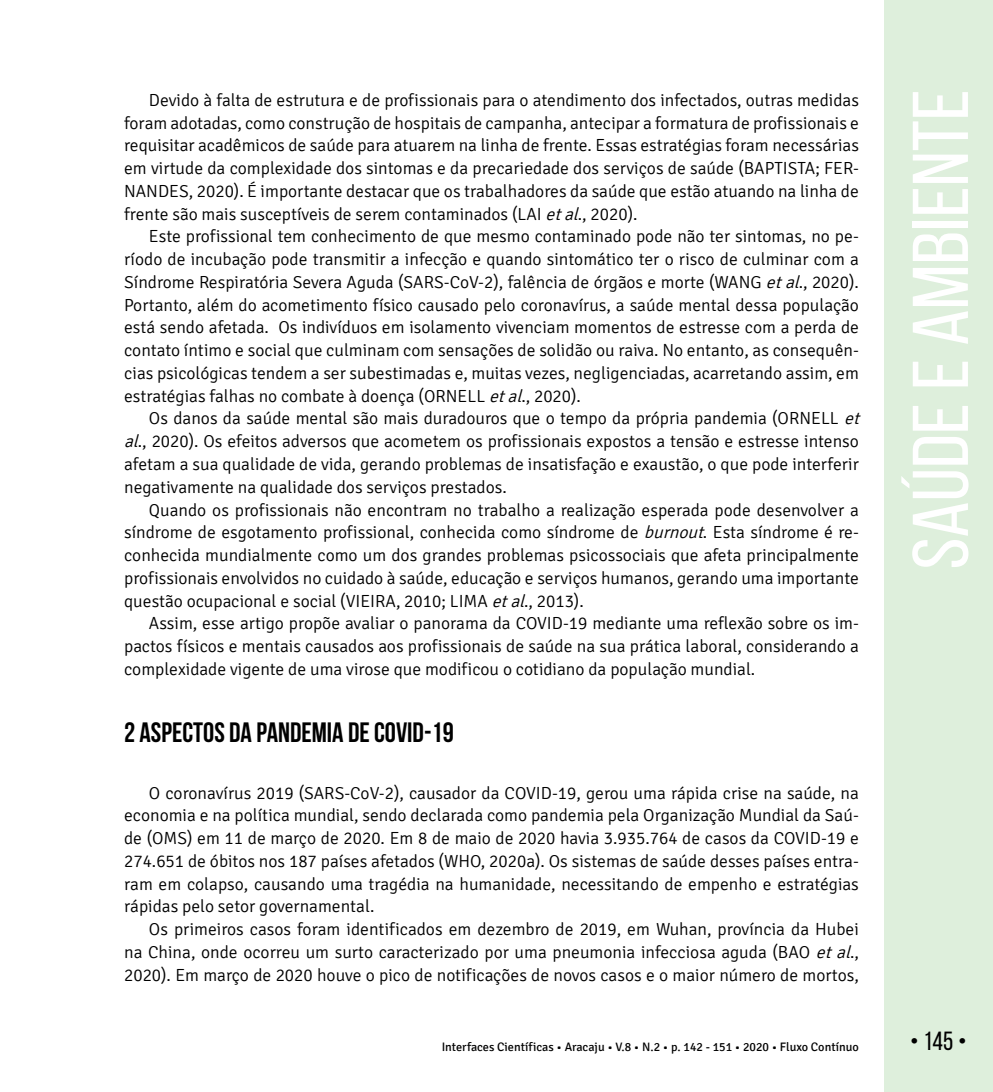
<style>
.page{position:relative;width:993px;height:1092px;background:#fff}
.page>*{position:absolute;margin:0;border:0;box-sizing:border-box;transform-origin:0 0}
.t1{font:78.75px "Bebas Neue";color:#fff;scale:1.09 1}
.t2{font:700 28px "Bebas Neue";color:#000}
.t3{font:26.25px "Bebas Neue";color:#000}
.t4{font:300 17.5px/22.8px "Signika";color:#000;text-align:justify}
.t5{font:12.25px "Signika";color:#000}
.s1{font-style:italic}
</style>
<div class="page">
<div style="left:883px;top:0;width:109px;height:1091px;background:#deefdc"></div>
<p class="t4" style="left:124px;top:89px;width:736px;text-indent:25px">Devido à falta de estrutura e de profissionais para o atendimento dos infectados, outras medidas foram adotadas, como construção de hospitais de campanha, antecipar a formatura de profissionais e requisitar acadêmicos de saúde para atuarem na linha de frente. Essas estratégias foram necessárias em virtude da complexidade dos sintomas e da precariedade dos serviços de saúde (BAPTISTA; FER-NANDES, 2020). É importante destacar que os trabalhadores da saúde que estão atuando na linha de frente são mais susceptíveis de serem contaminados (LAI <span class="s1">etal</span>., 2020).</p>
<p class="t4" style="left:124px;top:225px;width:736px;text-indent:25px">Este profissional tem conhecimento de que mesmo contaminado pode não ter sintomas, no pe&shy;ríodo de incubação pode transmitir a infecção e quando sintomático ter o risco de culminar com a Síndrome Respiratória Severa Aguda (SARS-CoV-2), falência de órgãos e morte (WANG <span class="s1">etal</span>., 2020).<br>Portanto, além do acometimento físico causado pelo coronavírus, a saúde mental dessa população está sendo afetada. Os indivíduos em isolamento vivenciam momentos de estresse com a perda de contato íntimo e social que culminam com sensações de solidão ou raiva. No entanto, as consequên&shy;cias psicológicas tendem a ser subestimadas e, muitas vezes, negligenciadas, acarretando assim, em estratégias falhas no combate à doença (ORNELL <span class="s1">etal</span>., 2020).</p>
<p class="t4" style="left:124px;top:407px;width:741px;text-align:left;text-indent:25px">Os danos da saúde mental são mais duradouros que o tempo da própria pandemia (ORNELL <span class="s1">et al</span>., 2020). Os efeitos adversos que acometem os profissionais expostos a tensão e estresse intenso afetam a sua qualidade de vida, gerando problemas de insatisfação e exaustão, o que pode interferir negativamente na qualidade dos serviços prestados.</p>
<p class="t4" style="left:124px;top:498px;width:736px;text-indent:25px">Quando os profissionais não encontram no trabalho a realização esperada pode desenvolver a síndrome de esgotamento profissional, conhecida como síndrome de <span class="s1">burnout</span>. Esta síndrome é re&shy;conhecida mundialmente como um dos grandes problemas psicossociais que afeta principalmente profissionais envolvidos no cuidado à saúde, educação e serviços humanos, gerando uma importante questão ocupacional e social (VIEIRA, 2010; LIMA <span class="s1">etal</span>., 2013).</p>
<p class="t4" style="left:124px;top:612px;width:736px;text-indent:25px">Assim, esse artigo propõe avaliar o panorama da COVID-19 mediante uma reflexão sobre os im&shy;pactos físicos e mentais causados aos profissionais de saúde na sua prática laboral, considerando a complexidade vigente de uma virose que modificou o cotidiano da população mundial.</p>
<h2 class="t2" style="left:124px;top:717px;width:331px">2 ASPECTOS DA PANDEMIA DE COVID-19</h2>
<p class="t4" style="left:124px;top:781px;width:736px;text-indent:25px">O coronavírus 2019 (SARS-CoV-2), causador da COVID-19, gerou uma rápida crise na saúde, na economia e na política mundial, sendo declarada como pandemia pela Organização Mundial da Saú&shy;de (OMS) em 11 de março de 2020. Em 8 de maio de 2020 havia 3.935.764 de casos da COVID-19 e 274.651 de óbitos nos 187 países afetados (WHO, 2020a). Os sistemas de saúde desses países entra&shy;ram em colapso, causando uma tragédia na humanidade, necessitando de empenho e estratégias rápidas pelo setor governamental.</p>
<p class="t4" style="left:124px;top:918px;width:736px;text-indent:25px">Os primeiros casos foram identificados em dezembro de 2019, em Wuhan, província da Hubei na China, onde ocorreu um surto caracterizado por uma pneumonia infecciosa aguda (BAO <span class="s1">etal</span>., 2020). Em março de 2020 houve o pico de notificações de novos casos e o maior número de mortos,</p>
<h1 class="t1" style="left:897px;top:569px;width:442px;rotate:-90deg">Saúde e Ambiente</h1>
<p class="t5" style="left:441px;top:1040px;width:418px">Interfaces Científicas • Aracaju • V.8 • N.2 • p. 142 - 151 • 2020 • Fluxo Contínuo</p>
<h3 class="t3" style="left:909px;top:1026px;width:58px">• 145 •</h3>
</div>
